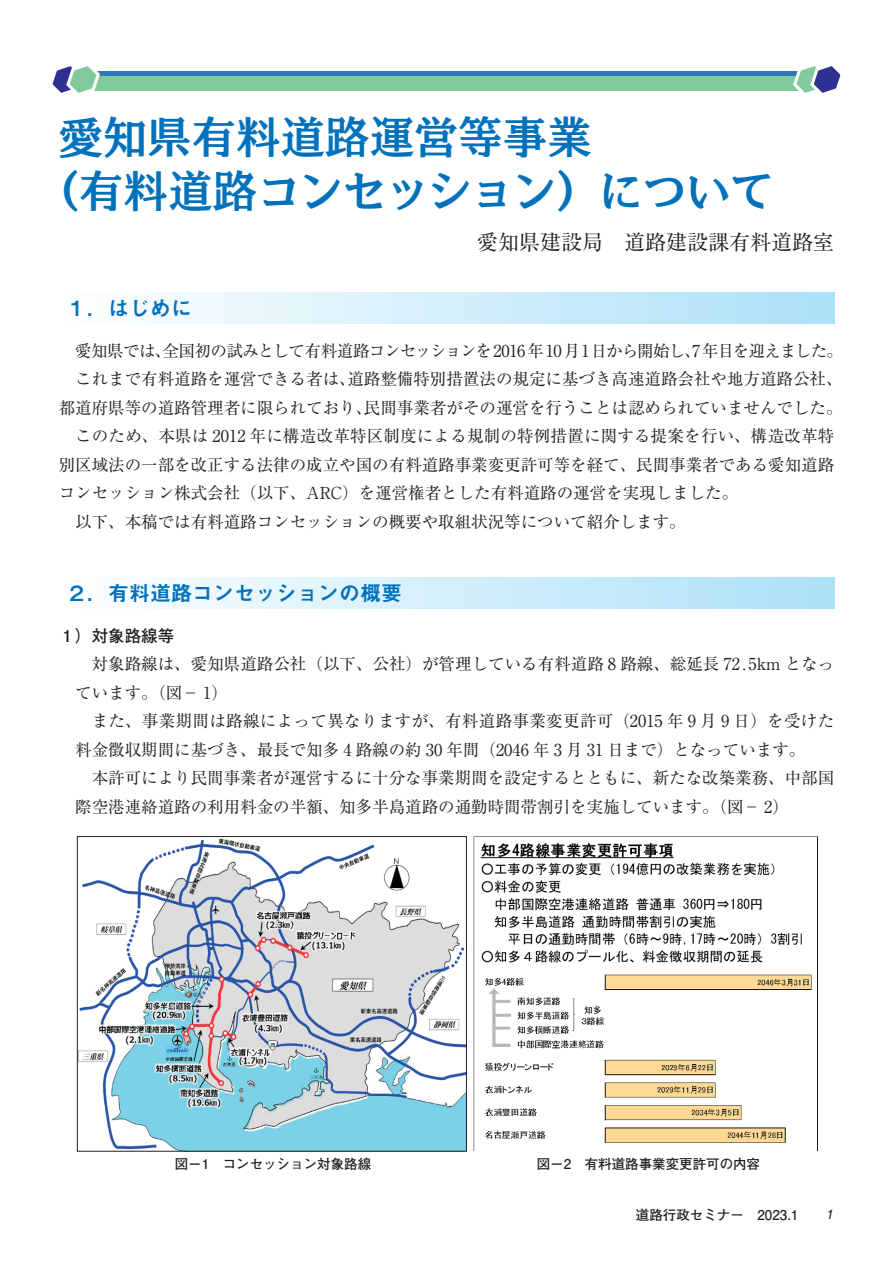
<style>
.page{position:relative;width:893px;height:1263px;background:#fff}
.page>*{position:absolute;margin:0;border:0;box-sizing:border-box;transform-origin:0 0}
.t1{font:45px/54px "Rg PNOW MB 83 pv RKSJ H";letter-spacing:-.015em;color:#0072bc}
.t2{font:21px "Midashi Go Pro MB31 90 msp RKSJ H";color:#0072bc}
.t3{font:21px "Ryumin Pr 6 N Reg 90 msp RKSJ H";color:#231f20}
.t4{font:16.5px/28.5px "Ryumin Pr 6 N Reg 90 msp RKSJ H";color:#231f20}
.t5{font:16.5px "Ryumin Pr 6 N Reg 90 msp RKSJ H";letter-spacing:-.04em;color:#231f20}
.t6{font:16.5px "Futo Go B101 Pro Bold 90 msp RKSJ H";color:#231f20}
.t7{font:13.5px "Futo Go B101 Pr 6 N Bold 90 msp RKSJ H";color:#231f20}
.t8{font:13.5px "Futo Go B101 Pro Bold 90 msp RKSJ H";color:#231f20}
.s1{font-family:"Helvetica";font-style:italic}
</style>
<div class="page">
<div style="left:66px;top:76px;width:764px;height:15px;background:#80ca9c"></div>
<div style="left:66px;top:71px;width:764px;height:5px;background:#2e76bc"></div>
<svg style="left:52px;top:66px;width:48px;height:27px"></svg>
<svg style="left:793px;top:66px;width:48px;height:27px"></svg>
<div style="left:59px;top:292px;width:775px;height:32px;background:linear-gradient(to right,#fefefe,#ace0f9)"></div>
<div style="left:59px;top:577px;width:775px;height:32px;background:linear-gradient(to right,#fefefe,#ace0f9)"></div>
<img style="left:473px;top:836px;width:344px;height:315px">
<img style="left:79px;top:838px;width:386px;height:311px">
<div style="left:77px;top:836px;width:390px;height:315px;border:1px solid #231f20"></div>
<h1 class="t1" style="left:35px;top:110px;width:741px;text-indent:24px">愛知県有料道路運営等事業<br>（有料道路コンセッション）について</h1>
<p class="t3" style="left:477px;top:234px;width:359px">愛知県建設局　道路建設課有料道路室</p>
<p class="t2" style="left:66px;top:300px;width:128px">１．はじめに</p>
<p class="t5" style="left:75px;top:344px;width:769px">愛知県では、全国初の試みとして有料道路コンセッションを2016年 10月1日から開始し、7年目を迎えました。</p>
<p class="t4" style="left:75px;top:367px;width:769px">これまで有料道路を運営できる者は、道路整備特別措置法の規定に基づき高速道路会社や地方道路公社、</p>
<p class="t4" style="left:59px;top:395px;width:785px">都道府県等の道路管理者に限られており、民間事業者がその運営を行うことは認められていませんでした。</p>
<p class="t4" style="left:75px;top:424px;width:761px">このため、本県は 2012 年に構造改革特区制度による規制の特例措置に関する提案を行い、構造改革特</p>
<p class="t4" style="left:59px;top:452px;width:777px">別区域法の一部を改正する法律の成立や国の有料道路事業変更許可等を経て、民間事業者である愛知道路</p>
<p class="t4" style="left:59px;top:481px;width:681px">コンセッション株式会社（以下、ARC）を運営権者とした有料道路の運営を実現しました。</p>
<p class="t4" style="left:75px;top:509px;width:612px">以下、本稿では有料道路コンセッションの概要や取組状況等について紹介します。</p>
<p class="t2" style="left:66px;top:585px;width:337px">２．有料道路コンセッションの概要</p>
<p class="t6" style="left:59px;top:629px;width:117px">１）対象路線等</p>
<p class="t4" style="left:75px;top:652px;width:760px;text-indent:16px">対象路線は、愛知県道路公社（以下、公社）が管理している有料道路 8 路線、総延長 72.5km となっています。（図－ 1）</p>
<p class="t4" style="left:75px;top:709px;width:761px;text-indent:16px">また、事業期間は路線によって異なりますが、有料道路事業変更許可（2015 年 9 月 9 日）を受けた料金徴収期間に基づき、最長で知多 4 路線の約 30 年間（2046 年 3 月 31 日まで）となっています。</p>
<p class="t4" style="left:75px;top:766px;width:761px;text-indent:16px">本許可により民間事業者が運営するに十分な事業期間を設定するとともに、新たな改築業務、中部国際空港連絡道路の利用料金の半額、知多半島道路の通勤時間帯割引を実施しています。（図－ 2）</p>
<p class="t7" style="left:175px;top:1159px;width:198px">図－1　コンセッション対象路線</p>
<p class="t7" style="left:537px;top:1159px;width:225px">図－2　有料道路事業変更許可の内容</p>
<p class="t8" style="left:636px;top:1209px;width:199px">道路行政セミナー　2023.1　　<span class="s1">1</span></p>
</div>
